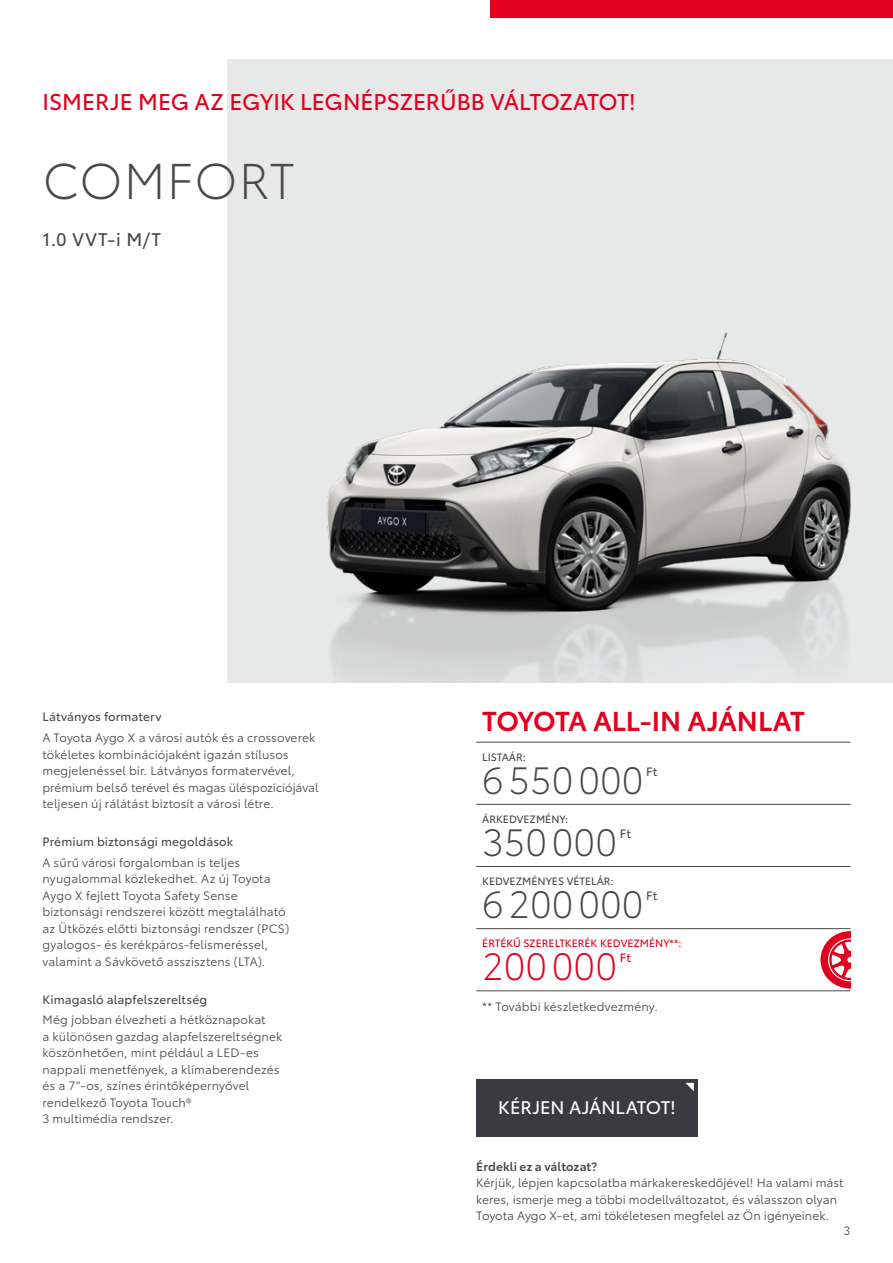
<style>
.page{position:relative;width:893px;height:1263px;background:#fff}
.page>*{position:absolute;margin:0;border:0;box-sizing:border-box;transform-origin:0 0}
.t1{font:300 49.5px "Toyota Type";letter-spacing:.02em;color:#494948}
.t2{font:300 37.5px "Toyota Type";color:#494948}
.t3{font:300 37.5px "Toyota Type";color:#e3001f}
.t4{font:600 27px "Toyota Type";letter-spacing:-.015em;color:#e3001f}
.t5{font:22.5px "Toyota Type";letter-spacing:-.005em;color:#e3001f}
.t6{font:18px "Toyota Type";color:#fff}
.t7{font:18px "Toyota Type";color:#494948}
.t8{font:12px/16.5px "Toyota Type";letter-spacing:.005em;color:#494948}
.t9{font:12px "Toyota Type";letter-spacing:.01em;color:#494948}
.t10{font:600 12px "Toyota Type";letter-spacing:.005em;color:#494948}
.t11{font:12px "Toyota Type";color:#e3001f}
.t12{font:10.5px "Toyota Type";color:#494948}
.t13{font:10.5px "Toyota Type";color:#e3001f}
</style>
<div class="page">
<div style="left:227px;top:60px;width:666px;height:623px;background:#e7e8e8"></div>
<img style="left:327px;top:332px;width:524px;height:351px">
<div style="left:476px;top:1078px;width:222px;height:58px;background:#3b3941"></div>
<svg style="left:685px;top:1083px;width:9px;height:8px"></svg>
<div style="left:490px;top:0;width:403px;height:17px;background:#e3001f"></div>
<svg style="left:820px;top:931px;width:30px;height:57px"></svg>
<hr style="left:476px;top:804px;width:374px;height:1px;background:#494948">
<hr style="left:476px;top:866px;width:374px;height:1px;background:#494948">
<hr style="left:476px;top:928px;width:374px;height:1px;background:#494948">
<hr style="left:476px;top:990px;width:374px;height:1px;background:#494948">
<hr style="left:476px;top:742px;width:374px;height:1px;background:#494948">
<h3 class="t5" style="left:43px;top:86px;width:595px">ISMERJE MEG AZ EGYIK LEGNÉPSZERŰBB VÁLTOZATOT!</h3>
<h1 class="t1" style="left:43px;top:145px;width:254px">COMFORT</h1>
<h3 class="t7" style="left:43px;top:226px;width:120px">1.0 VVT-i M/T</h3>
<p class="t9" style="left:43px;top:708px;width:120px">Látványos formaterv</p>
<p class="t8" style="left:43px;top:729px;width:278px">A Toyota Aygo X a városi autók és a crossoverek tökéletes kombinációjaként igazán stílusos megjelenéssel bír. Látványos formatervével, prémium belső terével és magas üléspozíciójával teljesen új rálátást biztosít a városi létre.</p>
<p class="t9" style="left:43px;top:833px;width:192px">Prémium biztonsági megoldások</p>
<p class="t8" style="left:43px;top:853px;width:248px">A sűrű városi forgalomban is teljes nyugalommal közlekedhet. Az új Toyota Aygo X fejlett Toyota Safety Sense biztonsági rendszerei között megtalálható az Ütközés előtti biztonsági rendszer (PCS) gyalogos- és kerékpáros-felismeréssel, valamint a Sávkövető asszisztens (LTA).</p>
<p class="t9" style="left:43px;top:990px;width:166px">Kimagasló alapfelszereltség</p>
<p class="t8" style="left:43px;top:1011px;width:241px">Még jobban élvezheti a hétköznapokat<br>a különösen gazdag alapfelszereltségnek köszönhetően, mint például a LED-es nappali menetfények, a klímaberendezés és a 7"-os, színes érintőképernyővel rendelkező Toyota Touch®<br>3 multimédia rendszer.</p>
<h3 class="t4" style="left:482px;top:701px;width:324px">TOYOTA ALL-IN AJÁNLAT</h3>
<p class="t12" style="left:482px;top:749px;width:45px">LISTAÁR:</p>
<h2 class="t2" style="left:482px;top:753px;width:163px">6550000</h2>
<p class="t9" style="left:646px;top:762px;width:12px">Ft</p>
<p class="t12" style="left:482px;top:811px;width:88px">ÁRKEDVEZMÉNY:</p>
<h2 class="t2" style="left:482px;top:815px;width:136px">350000</h2>
<p class="t9" style="left:620px;top:824px;width:12px">Ft</p>
<p class="t12" style="left:482px;top:873px;width:133px">KEDVEZMÉNYES VÉTELÁR:</p>
<h2 class="t2" style="left:482px;top:877px;width:163px">6200000</h2>
<p class="t9" style="left:646px;top:887px;width:12px">Ft</p>
<p class="t13" style="left:482px;top:935px;width:201px">ÉRTÉKŰ SZERELTKERÉK KEDVEZMÉNY**:</p>
<h2 class="t3" style="left:482px;top:939px;width:136px">200000</h2>
<p class="t11" style="left:620px;top:949px;width:12px">Ft</p>
<p class="t8" style="left:482px;top:997px;width:177px">** További készletkedvezmény.</p>
<h3 class="t6" style="left:498px;top:1094px;width:179px">KÉRJEN AJÁNLATOT!</h3>
<p class="t10" style="left:476px;top:1157px;width:123px">Érdekli ez a változat?</p>
<p class="t8" style="left:476px;top:1174px;width:369px">Kérjük, lépjen kapcsolatba márkakereskedőjével! Ha valami mást keres, ismerje meg a többi modellváltozatot, és válasszon olyan<br>Toyota Aygo X-et, ami tökéletesen megfelel az Ön igényeinek.</p>
<p class="t8" style="left:844px;top:1221px;width:8px">3</p>
</div>
